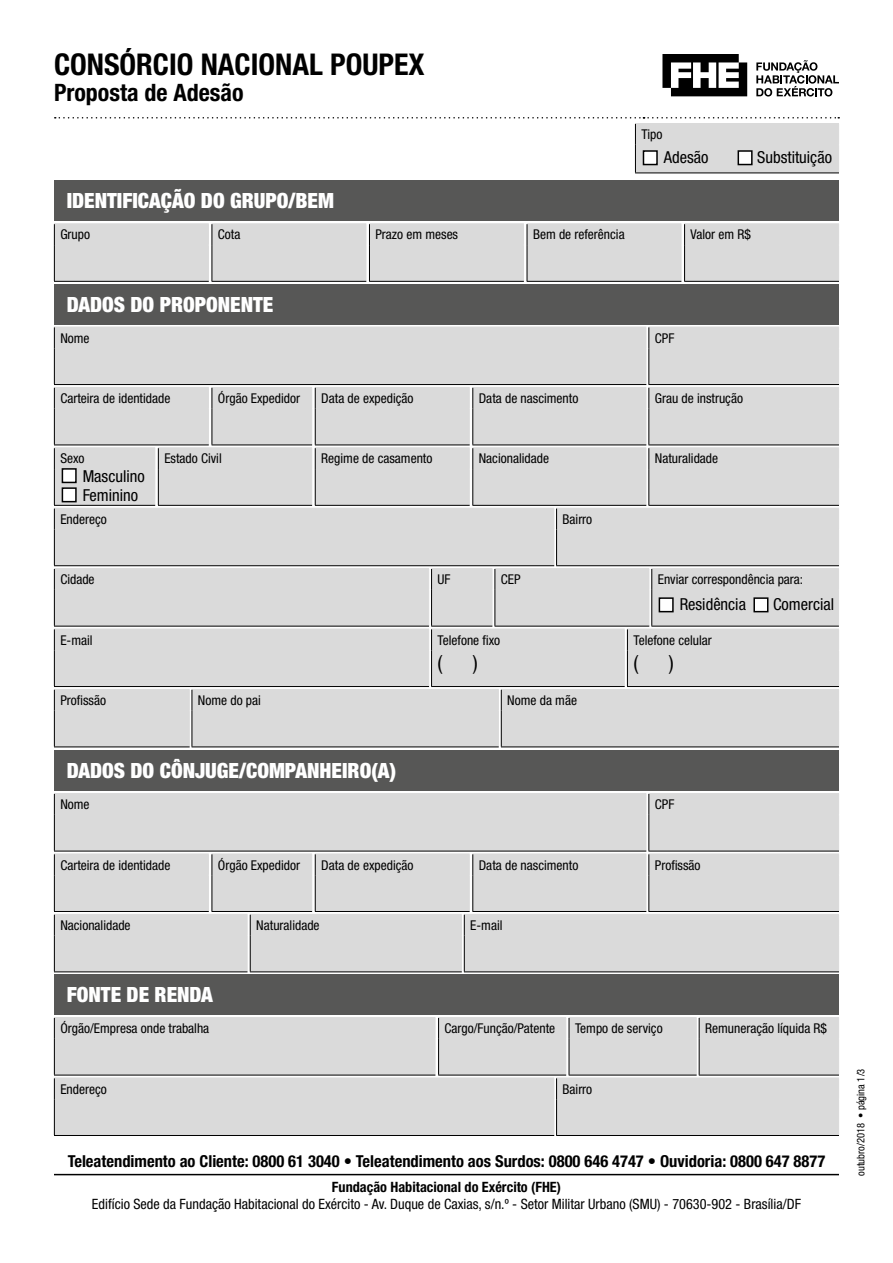
<style>
.page{position:relative;width:893px;height:1263px;background:#fff}
.page>*{position:absolute;margin:0;border:0;box-sizing:border-box;transform-origin:0 0}
.t1{font:700 condensed 30px "Helvetica Neue LT Std";color:#000}
.t2{font:700 condensed 24px "Helvetica Neue LT Std";color:#000}
.t3{font:900 condensed 21px "Helvetica Neue LT Std";color:#fff}
.t4{font:condensed 21px "Helvetica Neue LT Std";color:#000}
.t5{font:700 condensed 16.5px "Helvetica Neue LT Std";color:#000}
.t6{font:condensed 16.5px/19.2px "Helvetica Neue LT Std";color:#000}
.t7{font:condensed 14.25px "Helvetica Neue LT Std";color:#000}
.t8{font:700 condensed 14.25px "Helvetica Neue LT Std";color:#000}
.t9{font:condensed 13.5px "Helvetica Neue LT Std";color:#000}
.t10{font:condensed 10.5px "Helvetica Neue LT Std";color:#000}
</style>
<div class="page">
<svg style="left:662px;top:54px;width:85px;height:42px"></svg>
<svg style="left:756px;top:60px;width:83px;height:37px"></svg>
<hr style="left:54px;top:1174px;width:785px;height:1px;background:#000">
<div style="left:54px;top:181px;width:785px;height:40px;background:#575756"></div>
<div style="left:54px;top:284px;width:785px;height:40px;background:#575756"></div>
<div style="left:54px;top:974px;width:785px;height:41px;background:#575756"></div>
<div style="left:54px;top:750px;width:785px;height:41px;background:#575756"></div>
<hr style="left:54px;top:1135px;width:500px;height:1px;background:#000">
<hr style="left:54px;top:223px;width:155px;height:1px;background:#dadada">
<hr style="left:54px;top:281px;width:155px;height:1px;background:#000">
<div style="left:54px;top:1017px;width:785px;height:118px;background:#dadada"></div>
<hr style="left:556px;top:1099px;width:1px;height:36px;background:#000">
<hr style="left:556px;top:1135px;width:283px;height:1px;background:#000">
<svg style="left:55px;top:117px;width:784px;height:56px"></svg>
<hr style="left:635px;top:173px;width:204px;height:1px;background:#000">
<hr style="left:212px;top:223px;width:154px;height:1px;background:#dadada">
<hr style="left:212px;top:281px;width:154px;height:1px;background:#000">
<hr style="left:369px;top:223px;width:155px;height:1px;background:#dadada">
<hr style="left:369px;top:281px;width:155px;height:1px;background:#000">
<hr style="left:527px;top:223px;width:154px;height:1px;background:#dadada">
<hr style="left:527px;top:281px;width:154px;height:1px;background:#000">
<hr style="left:684px;top:223px;width:155px;height:1px;background:#dadada">
<div style="left:54px;top:224px;width:785px;height:57px;background:#dadada"></div>
<hr style="left:684px;top:245px;width:1px;height:36px;background:#000">
<hr style="left:684px;top:281px;width:155px;height:1px;background:#000">
<div style="left:54px;top:327px;width:785px;height:420px;background:#dadada"></div>
<hr style="left:648px;top:409px;width:1px;height:36px;background:#000">
<hr style="left:648px;top:445px;width:191px;height:1px;background:#000">
<div style="left:54px;top:793px;width:785px;height:179px;background:#dadada"></div>
<hr style="left:648px;top:875px;width:1px;height:36px;background:#000">
<hr style="left:648px;top:911px;width:191px;height:1px;background:#000">
<div style="left:62px;top:469px;width:14px;height:13px;background:#fff"></div>
<div style="left:62px;top:468px;width:15px;height:15px;border:2px solid #000"></div>
<div style="left:643px;top:151px;width:14px;height:14px;background:#fff"></div>
<div style="left:643px;top:150px;width:15px;height:15px;border:2px solid #000"></div>
<div style="left:659px;top:598px;width:14px;height:14px;background:#fff"></div>
<div style="left:659px;top:597px;width:15px;height:15px;border:2px solid #000"></div>
<div style="left:62px;top:488px;width:14px;height:14px;background:#fff"></div>
<div style="left:62px;top:487px;width:15px;height:15px;border:2px solid #000"></div>
<div style="left:738px;top:151px;width:14px;height:14px;background:#fff"></div>
<div style="left:738px;top:150px;width:15px;height:15px;border:2px solid #000"></div>
<div style="left:754px;top:598px;width:14px;height:14px;background:#fff"></div>
<div style="left:753px;top:597px;width:15px;height:15px;border:2px solid #000"></div>
<h1 class="t1" style="left:54px;top:47px;width:372px">CONSÓRCIO NACIONAL POUPEX</h1>
<h2 class="t2" style="left:54px;top:78px;width:191px">Proposta de Adesão</h2>
<h3 class="t3" style="left:67px;top:188px;width:269px">IDENTIFICAÇÃO DO GRUPO/BEM</h3>
<p class="t9" style="left:60px;top:227px;width:31px">Grupo</p>
<p class="t9" style="left:218px;top:227px;width:24px">Cota</p>
<p class="t9" style="left:375px;top:227px;width:84px">Prazo em meses</p>
<p class="t9" style="left:641px;top:127px;width:23px">Tipo</p>
<p class="t6" style="left:664px;top:148px;width:46px">Adesão</p>
<p class="t6" style="left:757px;top:148px;width:76px">Substituição</p>
<p class="t9" style="left:533px;top:227px;width:93px">Bem de referência</p>
<p class="t9" style="left:691px;top:227px;width:62px">Valor em R$</p>
<h3 class="t3" style="left:67px;top:291px;width:208px">DADOS DO PROPONENTE</h3>
<p class="t9" style="left:60px;top:330px;width:31px">Nome</p>
<p class="t9" style="left:60px;top:390px;width:111px">Carteira de identidade</p>
<p class="t9" style="left:218px;top:390px;width:84px">Órgão Expedidor</p>
<p class="t9" style="left:321px;top:390px;width:94px">Data de expedição</p>
<p class="t9" style="left:479px;top:390px;width:101px">Data de nascimento</p>
<p class="t9" style="left:60px;top:451px;width:26px">Sexo</p>
<p class="t9" style="left:164px;top:451px;width:59px">Estado Civil</p>
<p class="t9" style="left:321px;top:451px;width:113px">Regime de casamento</p>
<p class="t9" style="left:479px;top:451px;width:72px">Nacionalidade</p>
<p class="t6" style="left:83px;top:467px;width:64px">Masculino<br>Feminino</p>
<p class="t9" style="left:60px;top:511px;width:48px">Endereço</p>
<p class="t9" style="left:563px;top:511px;width:31px">Bairro</p>
<p class="t9" style="left:60px;top:572px;width:36px">Cidade</p>
<p class="t9" style="left:438px;top:572px;width:15px">UF</p>
<p class="t9" style="left:501px;top:572px;width:21px">CEP</p>
<p class="t9" style="left:60px;top:632px;width:34px">E-mail</p>
<p class="t9" style="left:438px;top:632px;width:64px">Telefone fixo</p>
<h3 class="t4" style="left:438px;top:650px;width:7px">(</h3>
<h3 class="t4" style="left:473px;top:650px;width:7px">)</h3>
<p class="t9" style="left:60px;top:692px;width:47px">Profissão</p>
<p class="t9" style="left:198px;top:692px;width:64px">Nome do pai</p>
<p class="t9" style="left:507px;top:692px;width:71px">Nome da mãe</p>
<h3 class="t3" style="left:67px;top:758px;width:331px">DADOS DO CÔNJUGE/COMPANHEIRO(A)</h3>
<p class="t9" style="left:60px;top:797px;width:31px">Nome</p>
<p class="t9" style="left:60px;top:857px;width:111px">Carteira de identidade</p>
<p class="t9" style="left:218px;top:857px;width:84px">Órgão Expedidor</p>
<p class="t9" style="left:321px;top:857px;width:94px">Data de expedição</p>
<p class="t9" style="left:479px;top:857px;width:101px">Data de nascimento</p>
<p class="t9" style="left:60px;top:917px;width:72px">Nacionalidade</p>
<p class="t9" style="left:256px;top:917px;width:65px">Naturalidade</p>
<p class="t9" style="left:470px;top:917px;width:34px">E-mail</p>
<p class="t9" style="left:655px;top:330px;width:21px">CPF</p>
<p class="t9" style="left:655px;top:390px;width:90px">Grau de instrução</p>
<p class="t9" style="left:655px;top:451px;width:65px">Naturalidade</p>
<p class="t9" style="left:658px;top:572px;width:147px">Enviar correspondência para:</p>
<p class="t6" style="left:680px;top:595px;width:68px">Residência</p>
<p class="t6" style="left:773px;top:595px;width:63px">Comercial</p>
<p class="t9" style="left:633px;top:632px;width:80px">Telefone celular</p>
<h3 class="t4" style="left:633px;top:650px;width:7px">(</h3>
<h3 class="t4" style="left:669px;top:650px;width:7px">)</h3>
<p class="t9" style="left:655px;top:797px;width:21px">CPF</p>
<p class="t9" style="left:655px;top:857px;width:47px">Profissão</p>
<h3 class="t3" style="left:67px;top:982px;width:148px">FONTE DE RENDA</h3>
<p class="t9" style="left:60px;top:1021px;width:150px">Órgão/Empresa onde trabalha</p>
<p class="t9" style="left:60px;top:1081px;width:48px">Endereço</p>
<p class="t9" style="left:445px;top:1021px;width:112px">Cargo/Função/Patente</p>
<p class="t9" style="left:575px;top:1021px;width:89px">Tempo de serviço</p>
<p class="t9" style="left:705px;top:1021px;width:123px">Remuneração líquida R$</p>
<p class="t9" style="left:563px;top:1081px;width:31px">Bairro</p>
<p class="t5" style="left:68px;top:1151px;width:759px">Teleatendimento ao Cliente: 0800 61 3040 • Teleatendimento aos Surdos: 0800 646 4747 • Ouvidoria: 0800 647 8877</p>
<p class="t8" style="left:332px;top:1179px;width:231px">Fundação Habitacional do Exército (FHE)</p>
<p class="t7" style="left:92px;top:1196px;width:710px">Edifício Sede da Fundação Habitacional do Exército - Av. Duque de Caxias, s/n.º - Setor Militar Urbano (SMU) - 70630-902 - Brasília/DF</p>
<p class="t10" style="left:854px;top:1176px;width:109px;rotate:-90deg">outubro/2018 • página 1/3</p>
</div>
